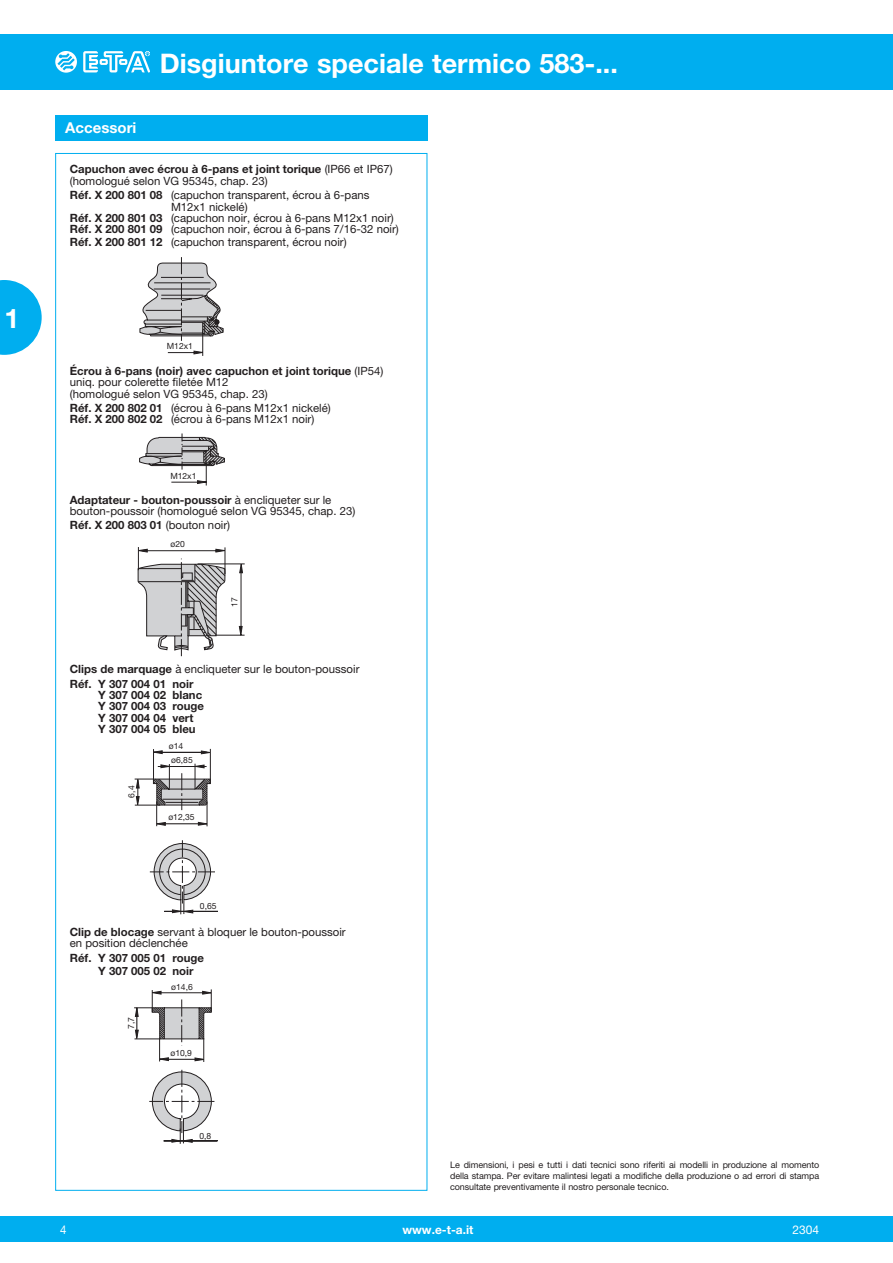
<style>
.page{position:relative;width:893px;height:1263px;background:#fff}
.page>*{position:absolute;margin:0;border:0;box-sizing:border-box;transform-origin:0 0}
.t1{font:700 27px "Helvetica Neue LT";color:#fff}
.t2{font:700 15px "Helvetica Neue LT";color:#fff}
.t3{font:700 12px "Helvetica Neue LT";color:#fff}
.t4{font:12px "Helvetica Neue LT";color:#fff}
.t5{font:12px "Helvetica Neue LT";color:#fff;scale:.95 1}
.t6{font:11.4px/11.4px "Helvetica Neue LT";color:#231f20}
.t7{font:700 11.4px/11.4px "Helvetica Neue LT";color:#231f20}
.t8{font:9px/10.8px "Helvetica Neue LT";letter-spacing:-.01em;color:#231f20;text-align:justify}
.t9{font:8.55px "Helvetica Neue LT";color:#231f20}
.s1{font-weight:700}
.s2{font-weight:400}
</style>
<div class="page">
<div style="left:0;top:34px;width:893px;height:55px;background:#00aeef"></div>
<div style="left:0;top:1216px;width:893px;height:26px;background:#00aeef"></div>
<svg style="left:55px;top:51px;width:22px;height:22px"></svg>
<svg style="left:83px;top:51px;width:67px;height:21px"></svg>
<svg style="left:0;top:280px;width:42px;height:75px"></svg>
<div style="left:55px;top:115px;width:372px;height:25px;background:#00aeef"></div>
<svg style="left:139px;top:257px;width:85px;height:99px"></svg>
<svg style="left:139px;top:433px;width:86px;height:53px"></svg>
<svg style="left:137px;top:547px;width:108px;height:109px"></svg>
<hr style="left:153px;top:749px;width:1px;height:34px;background:#231f20">
<hr style="left:210px;top:749px;width:1px;height:35px;background:#231f20">
<hr style="left:164px;top:911px;width:54px;height:1px;background:#231f20">
<svg style="left:134px;top:750px;width:81px;height:164px"></svg>
<div style="left:159px;top:849px;width:46px;height:46px;border:1px solid #231f20;border-radius:22px"></div>
<svg style="left:134px;top:989px;width:78px;height:73px"></svg>
<hr style="left:164px;top:1141px;width:53px;height:1px;background:#231f20">
<svg style="left:149px;top:1070px;width:65px;height:74px"></svg>
<h1 class="t1" style="left:4px;top:302px;width:17px">1</h1>
<h2 class="t2" style="left:65px;top:119px;width:73px">Accessori</h2>
<h1 class="t1" style="left:160px;top:46px;width:460px">Disgiuntore speciale termico 583-...</h1>
<p class="t6" style="left:70px;top:164px;width:324px"><span class="s1">Capuchon avec écrou à 6-pans et joint torique</span> (IP66 et IP67) (homologué selon VG 95345, chap. 23)</p>
<p class="t6" style="left:70px;top:189px;width:301px"><span class="s1">Réf. X 200 801 08</span> (capuchon transparent, écrou à 6-pans</p>
<p class="t6" style="left:171px;top:201px;width:78px">M12x1 nickelé)</p>
<p class="t6" style="left:70px;top:212px;width:325px"><span class="s1">Réf. X 200 801 03</span> (capuchon noir, écrou à 6-pans M12x1 noir)</p>
<p class="t6" style="left:70px;top:223px;width:331px"><span class="s1">Réf. X 200 801 09</span> (capuchon noir, écrou à 6-pans 7/16-32 noir)</p>
<p class="t6" style="left:70px;top:236px;width:278px"><span class="s1">Réf. X 200 801 12</span> (capuchon transparent, écrou noir)</p>
<p class="t9" style="left:167px;top:341px;width:28px">M12x1</p>
<p class="t6" style="left:70px;top:365px;width:315px"><span class="s1">Écrou à 6-pans (noir) avec capuchon et joint torique</span> (IP54) uniq. pour colerette filetée M12<br>(homologué selon VG 95345, chap. 23)</p>
<p class="t6" style="left:70px;top:402px;width:263px"><span class="s1">Réf. X 200 802 01</span> (écrou à 6-pans M12x1 nickelé)<br><span class="s1">Réf. X 200 802 02</span> (écrou à 6-pans M12x1 noir)</p>
<p class="t9" style="left:170px;top:471px;width:28px">M12x1</p>
<p class="t6" style="left:70px;top:494px;width:287px"><span class="s1">Adaptateur - bouton-poussoir</span> à encliqueter sur le bouton-poussoir (homologué selon VG 95345, chap. 23)</p>
<p class="t7" style="left:70px;top:519px;width:162px">Réf. X 200 803 01 <span class="s2">(bouton noir)</span></p>
<p class="t9" style="left:171px;top:539px;width:16px">ø20</p>
<p class="t9" style="left:229px;top:607px;width:11px;rotate:-90deg">17</p>
<p class="t7" style="left:70px;top:662px;width:291px;line-height:14.2px">Clips de marquage <span class="s2">à encliqueter sur le bouton-poussoir<br></span>Réf. Y 307 004 01 noir</p>
<p class="t7" style="left:98px;top:689px;width:107px">Y 307 004 02 blanc<br>Y 307 004 03 rouge<br>Y 307 004 04 vert<br>Y 307 004 05 bleu</p>
<p class="t9" style="left:169px;top:741px;width:16px">ø14</p>
<p class="t9" style="left:126px;top:798px;width:13px;rotate:-90deg">6,4</p>
<p class="t9" style="left:171px;top:755px;width:23px">ø6,85</p>
<p class="t9" style="left:168px;top:812px;width:28px">ø12,35</p>
<p class="t9" style="left:200px;top:901px;width:18px">0,65</p>
<p class="t6" style="left:70px;top:926px;width:277px"><span class="s1">Clip de blocage</span> servant à bloquer le bouton-poussoir en position déclenchée</p>
<p class="t7" style="left:98px;top:951px;width:107px;line-height:12.8px;text-indent:-28px">Réf. Y 307 005 01 rouge<br>Y 307 005 02 noir</p>
<p class="t9" style="left:126px;top:1029px;width:13px;rotate:-90deg">7,7</p>
<p class="t9" style="left:171px;top:981px;width:23px">ø14,6</p>
<p class="t9" style="left:171px;top:1048px;width:23px">ø10,9</p>
<p class="t9" style="left:199px;top:1130px;width:13px">0,8</p>
<p class="t8" style="left:450px;top:1159px;width:371px">Le dimensioni, i pesi e tutti i dati tecnici sono riferiti ai modelli in produzione al momento della stampa. Per evitare malintesi legati a modifiche della produzione o ad errori di stampa consultate preventivamente il nostro personale tecnico.</p>
<p class="t5" style="left:60px;top:1222px;width:8px">4</p>
<p class="t3" style="left:402px;top:1222px;width:73px">www.e-t-a.it</p>
<p class="t4" style="left:792px;top:1222px;width:28px">2304</p>
</div>
